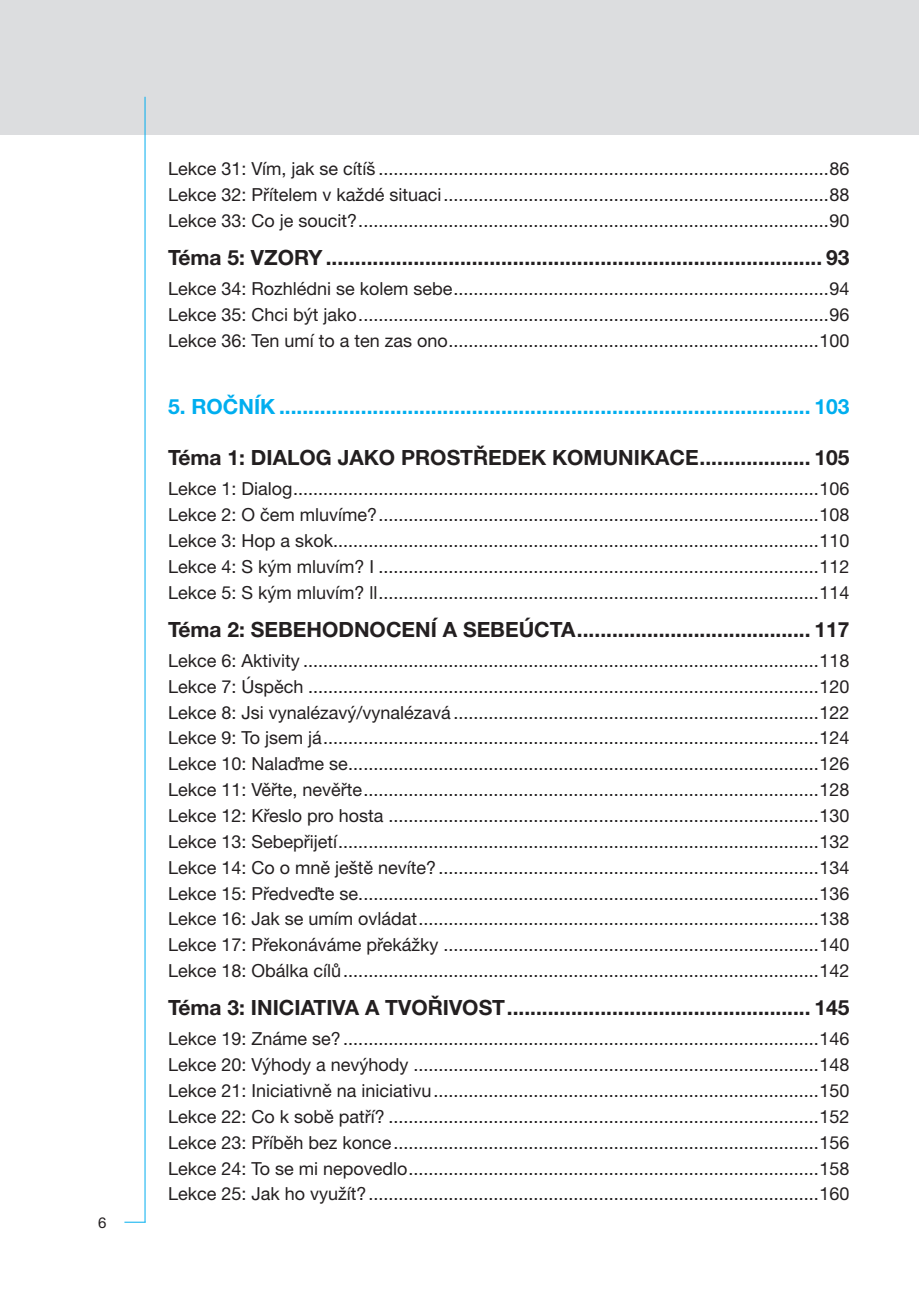
<style>
.page{position:relative;width:919px;height:1289px;background:#fff}
.page>*{position:absolute;margin:0;border:0;box-sizing:border-box;transform-origin:0 0}
.t1{font:700 21px "Helvetica Neue CE";color:#231f20}
.OBSAH_Rocnik{font:700 21px "Helvetica Neue CE";color:#00aeef}
.t2{font:18px "Helvetica Neue CE";color:#231f20}
.t3{font:15px "Helvetica Neue CE";color:#231f20}
</style>
<div class="page">
<div style="left:0;top:0;width:906px;height:135px;background:#dcdddf"></div>
<div style="left:906px;top:0;width:12px;height:135px;background:#dcdddf"></div>
<hr style="left:145px;top:97px;width:1px;height:1125px;background:#00aeef">
<svg style="left:124px;top:1221px;width:22px;height:1px"></svg>
<p class="t3" style="left:98px;top:1213px;width:10px">6</p>
<p class="t2" style="left:168px;top:158px;width:683px">Lekce 31: Vím, jak se cítíš ..........................................................................................86</p>
<p class="t2" style="left:168px;top:184px;width:683px">Lekce 32: Přítelem v každé situaci.............................................................................88</p>
<p class="t2" style="left:168px;top:209px;width:683px">Lekce 33: Co je soucit?..............................................................................................90</p>
<p class="t1" style="left:168px;top:244px;width:683px">Téma 5: VZORY..................................................................................... 93</p>
<p class="t2" style="left:168px;top:278px;width:683px">Lekce 34: Rozhlédni se kolem sebe...........................................................................94</p>
<p class="t2" style="left:168px;top:303px;width:683px">Lekce 35: Chci být jako..............................................................................................96</p>
<p class="t2" style="left:168px;top:329px;width:683px">Lekce 36: Ten umí to a ten zas ono..........................................................................100</p>
<p class="OBSAH_Rocnik" style="left:168px;top:394px;width:683px">5. ROČNÍK ........................................................................................... 103</p>
<p class="t1" style="left:168px;top:444px;width:683px">Téma 1: DIALOG JAKO PROSTŘEDEK KOMUNIKACE................... 105</p>
<p class="t2" style="left:168px;top:478px;width:683px">Lekce 1: Dialog.........................................................................................................106</p>
<p class="t2" style="left:168px;top:504px;width:683px">Lekce 2: O čem mluvíme?........................................................................................108</p>
<p class="t2" style="left:168px;top:529px;width:683px">Lekce 3: Hop a skok.................................................................................................110</p>
<p class="t2" style="left:168px;top:555px;width:683px">Lekce 4: S kým mluvím? I ........................................................................................112</p>
<p class="t2" style="left:168px;top:581px;width:683px">Lekce 5: S kým mluvím? ll........................................................................................114</p>
<p class="t1" style="left:168px;top:616px;width:683px">Téma 2: SEBEHODNOCENÍ A SEBEÚCTA........................................ 117</p>
<p class="t2" style="left:168px;top:649px;width:683px">Lekce 6: Aktivity .......................................................................................................118</p>
<p class="t2" style="left:168px;top:675px;width:683px">Lekce 7: Úspěch ......................................................................................................120</p>
<p class="t2" style="left:168px;top:701px;width:683px">Lekce 8: Jsi vynalézavý/vynalézavá .........................................................................122</p>
<p class="t2" style="left:168px;top:727px;width:683px">Lekce 9: To jsem já...................................................................................................124</p>
<p class="t2" style="left:168px;top:753px;width:683px">Lekce 10: Nalaďme se..............................................................................................126</p>
<p class="t2" style="left:168px;top:779px;width:683px">Lekce 11: Věřte, nevěřte...........................................................................................128</p>
<p class="t2" style="left:168px;top:804px;width:683px">Lekce 12: Křeslo pro hosta ......................................................................................130</p>
<p class="t2" style="left:168px;top:830px;width:683px">Lekce 13: Sebepřijetí................................................................................................132</p>
<p class="t2" style="left:168px;top:856px;width:683px">Lekce 14: Co o mně ještě nevíte?............................................................................134</p>
<p class="t2" style="left:168px;top:882px;width:683px">Lekce 15: Předveďte se............................................................................................136</p>
<p class="t2" style="left:168px;top:908px;width:683px">Lekce 16: Jak se umím ovládat................................................................................138</p>
<p class="t2" style="left:168px;top:934px;width:683px">Lekce 17: Překonáváme překážky ...........................................................................140</p>
<p class="t2" style="left:168px;top:959px;width:683px">Lekce 18: Obálka cílů...............................................................................................142</p>
<p class="t1" style="left:168px;top:994px;width:683px">Téma 3: INICIATIVA A TVOŘIVOST.................................................... 145</p>
<p class="t2" style="left:168px;top:1028px;width:683px">Lekce 19: Známe se?...............................................................................................146</p>
<p class="t2" style="left:168px;top:1053px;width:683px">Lekce 20: Výhody a nevýhody .................................................................................148</p>
<p class="t2" style="left:168px;top:1079px;width:683px">Lekce 21: Iniciativně na iniciativu.............................................................................150</p>
<p class="t2" style="left:168px;top:1105px;width:683px">Lekce 22: Co k sobě patří? ......................................................................................152</p>
<p class="t2" style="left:168px;top:1131px;width:683px">Lekce 23: Příběh bez konce.....................................................................................156</p>
<p class="t2" style="left:168px;top:1157px;width:683px">Lekce 24: To se mi nepovedlo..................................................................................158</p>
<p class="t2" style="left:168px;top:1183px;width:683px">Lekce 25: Jak ho využít?..........................................................................................160</p>
</div>
